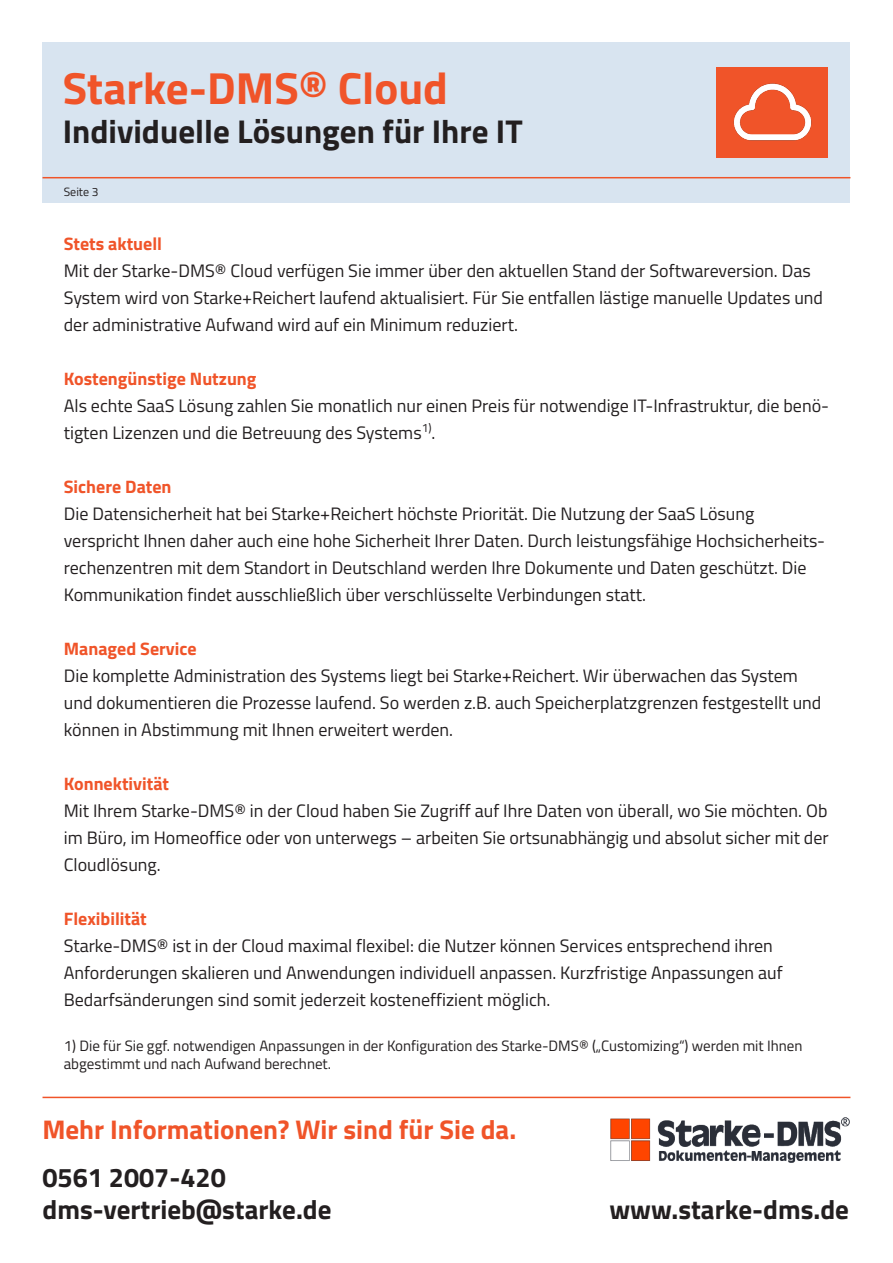
<style>
.page{position:relative;width:893px;height:1263px;background:#fff}
.page>*{position:absolute;margin:0;border:0;box-sizing:border-box;transform-origin:0 0}
.t1{font:700 45px "Titillium Web";color:#f05429}
.t2{font:700 33px "Titillium Web";color:#231f20}
.t3{font:700 27px/32.4px "Titillium Web";color:#231f20}
.t4{font:700 27px "Titillium Web";color:#f05429}
.t5{font:18px/27px "Titillium Web";color:#231f20}
.t6{font:700 18px "Titillium Web";color:#f05429}
.t7{font:15px/18px "Titillium Web";color:#231f20}
.t8{font:12px "Titillium Web";color:#231f20}
</style>
<div class="page">
<img style="left:610px;top:1117px;width:239px;height:45px">
<hr style="left:43px;top:1097px;width:807px;height:1px;background:#f05429">
<div style="left:43px;top:43px;width:807px;height:160px;background:#d8e4f0"></div>
<hr style="left:43px;top:177px;width:807px;height:1px;background:#f05429">
<div style="left:716px;top:67px;width:112px;height:90px;background:#f05429"></div>
<img style="left:725px;top:83px;width:95px;height:75px">
<h1 class="t1" style="left:63px;top:54px;width:387px">Starke-DMS® Cloud</h1>
<h2 class="t2" style="left:63px;top:107px;width:461px">Individuelle Lösungen für Ihre IT</h2>
<p class="t8" style="left:64px;top:183px;width:36px">Seite 3</p>
<p class="t6" style="left:64px;top:230px;width:100px">Stets aktuell</p>
<p class="t5" style="left:64px;top:256px;width:761px">Mit der Starke-DMS® Cloud verfügen Sie immer über den aktuellen Stand der Softwareversion. Das<br>System wird von Starke+Reichert laufend aktualisiert. Für Sie entfallen lästige manuelle Updates und der administrative Aufwand wird auf ein Minimum reduziert.</p>
<p class="t6" style="left:64px;top:365px;width:194px">Kostengünstige Nutzung</p>
<p class="t5" style="left:64px;top:391px;width:767px">Als echte SaaS Lösung zahlen Sie monatlich nur einen Preis für notwendige IT-Infrastruktur, die benö&shy;tigten Lizenzen und die Betreuung des Systems<sup>1)</sup>.</p>
<p class="t6" style="left:64px;top:473px;width:109px">Sichere Daten</p>
<p class="t5" style="left:64px;top:499px;width:763px">Die Datensicherheit hat bei Starke+Reichert höchste Priorität. Die Nutzung der SaaS Lösung verspricht Ihnen daher auch eine hohe Sicherheit Ihrer Daten. Durch leistungsfähige Hochsicherheits&shy;rechenzentren mit dem Standort in Deutschland werden Ihre Dokumente und Daten geschützt. Die Kommunikation findet ausschließlich über verschlüsselte Verbindungen statt.</p>
<p class="t6" style="left:64px;top:635px;width:134px">Managed Service</p>
<p class="t5" style="left:64px;top:661px;width:759px">Die komplette Administration des Systems liegt bei Starke+Reichert. Wir überwachen das System und dokumentieren die Prozesse laufend. So werden z.B. auch Speicherplatzgrenzen festgestellt und können in Abstimmung mit Ihnen erweitert werden.</p>
<p class="t6" style="left:64px;top:770px;width:107px">Konnektivität</p>
<p class="t5" style="left:64px;top:796px;width:766px;text-align:justify">Mit Ihrem Starke-DMS® in der Cloud haben Sie Zugriff auf Ihre Daten von überall, wo Sie möchten. Ob im Büro, im Homeoffice oder von unterwegs – arbeiten Sie ortsunabhängig und absolut sicher mit der Cloudlösung.</p>
<p class="t6" style="left:64px;top:905px;width:85px">Flexibilität</p>
<p class="t5" style="left:64px;top:931px;width:720px">Starke-DMS® ist in der Cloud maximal flexibel: die Nutzer können Services entsprechend ihren<br>Anforderungen skalieren und Anwendungen individuell anpassen. Kurzfristige Anpassungen auf<br>Bedarfsänderungen sind somit jederzeit kosteneffizient möglich.</p>
<p class="t7" style="left:64px;top:1036px;width:740px">1) Die für Sie ggf. notwendigen Anpassungen in der Konfiguration des Starke-DMS® („Customizing“) werden mit Ihnen abgestimmt und nach Aufwand berechnet.</p>
<h3 class="t4" style="left:43px;top:1109px;width:475px">Mehr Informationen? Wir sind für Sie da.</h3>
<h3 class="t3" style="left:43px;top:1159px;width:290px">0561 2007-420 dms-vertrieb@starke.de</h3>
<h3 class="t3" style="left:609px;top:1192px;width:241px">www.starke-dms.de</h3>
</div>
